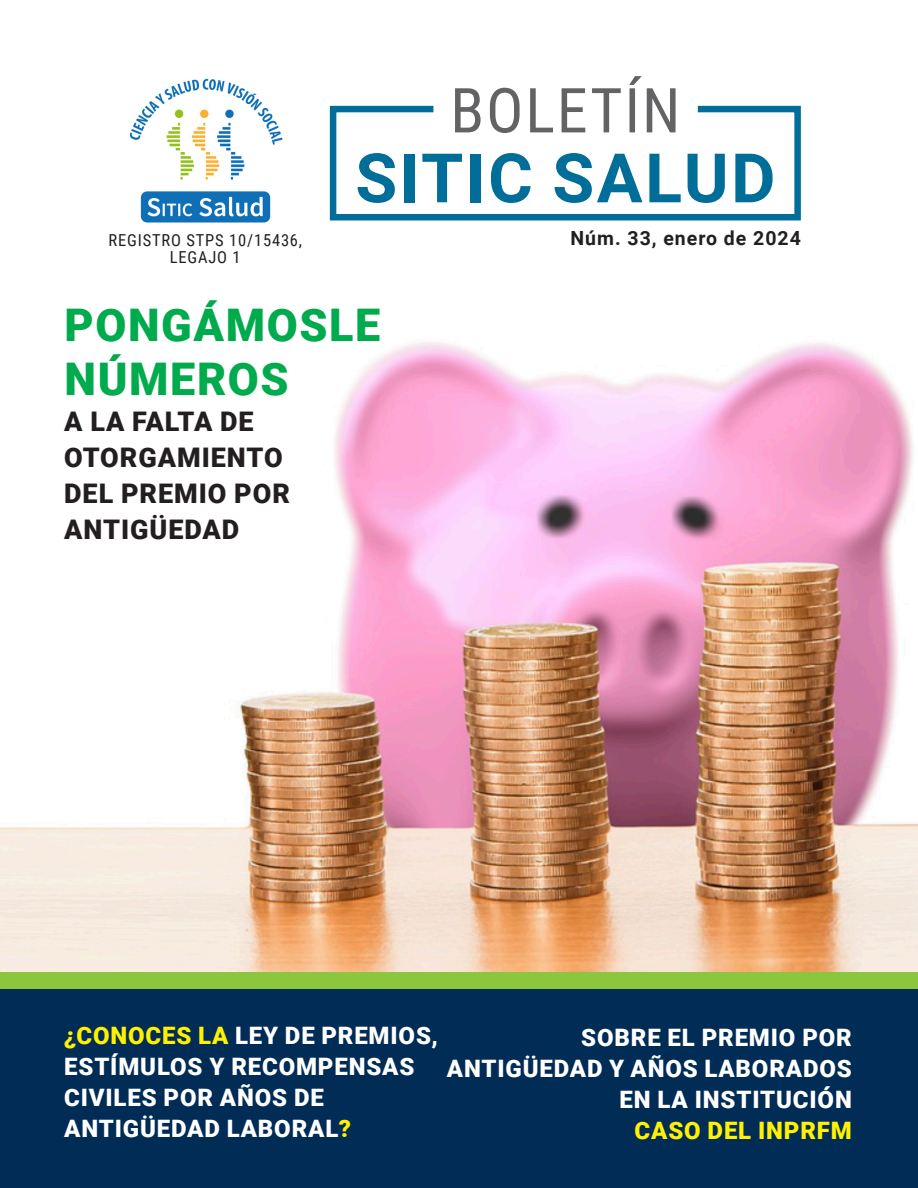
<style>
.page{position:relative;width:918px;height:1188px;background:#fff}
.page>*{position:absolute;margin:0;border:0;box-sizing:border-box;transform-origin:0 0}
.t1{font:700 68.4px "Roboto";letter-spacing:.035em;color:#006e98}
.t2{font:61.95px "Roboto Condensed";letter-spacing:.03em;color:#636366}
.t3{font:900 45px/54px "Roboto";letter-spacing:.035em;color:#00ab4d}
.t4{font:900 27px/36px "Roboto";letter-spacing:.035em;color:#231f20}
.t5{font:900 24px/31px "Roboto";letter-spacing:.035em;color:#fff}
.t6{font:900 24px "Roboto";letter-spacing:.035em;color:#fff101}
.t7{font:700 19.5px "Roboto";letter-spacing:.05em;color:#231f20}
.t8{font:16.5px/16.5px "Roboto Condensed";letter-spacing:.05em;color:#231f20;text-align:center}
.s1{color:#fff101}
</style>
<div class="page">
<div style="left:0;top:297px;width:918px;height:891px;background:#002c55"></div>
<img style="left:0;top:297px;width:918px;height:675px">
<img style="left:129px;top:78px;width:154px;height:145px">
<svg style="left:329px;top:105px;width:472px;height:116px"></svg>
<div style="left:0;top:972px;width:918px;height:16px;background:#8bc63e"></div>
<p class="t2" style="left:450px;top:67px;width:232px">BOLETÍN</p>
<p class="t8" style="left:109px;top:232px;width:195px">REGISTRO STPS 10/15436,<br>LEGAJO 1</p>
<p class="t1" style="left:355px;top:130px;width:422px">SITIC SALUD</p>
<p class="t7" style="left:571px;top:224px;width:232px">Núm. 33, enero de 2024</p>
<p class="t3" style="left:65px;top:297px;width:317px">PONGÁMOSLE<br>NÚMEROS</p>
<p class="t4" style="left:64px;top:403px;width:220px">A LA FALTA DE<br>OTORGAMIENTO</p>
<p class="t4" style="left:64px;top:475px;width:227px">DEL PREMIO POR<br>ANTIGÜEDAD</p>
<p class="t5" style="left:64px;top:1019px;width:376px"><span class="s1">¿CONOCES LA</span> LEY DE PREMIOS,<br>ESTÍMULOS Y RECOMPENSAS<br>CIVILES POR AÑOS DE<br>ANTIGÜEDAD LABORAL<span class="s1">?</span></p>
<p class="t5" style="left:447px;top:1021px;width:407px;text-align:right">SOBRE EL PREMIO POR<br>ANTIGÜEDAD Y AÑOS LABORADOS<br>EN LA INSTITUCIÓN</p>
<p class="t6" style="left:635px;top:1113px;width:219px">CASO DEL INPRFM</p>
</div>
